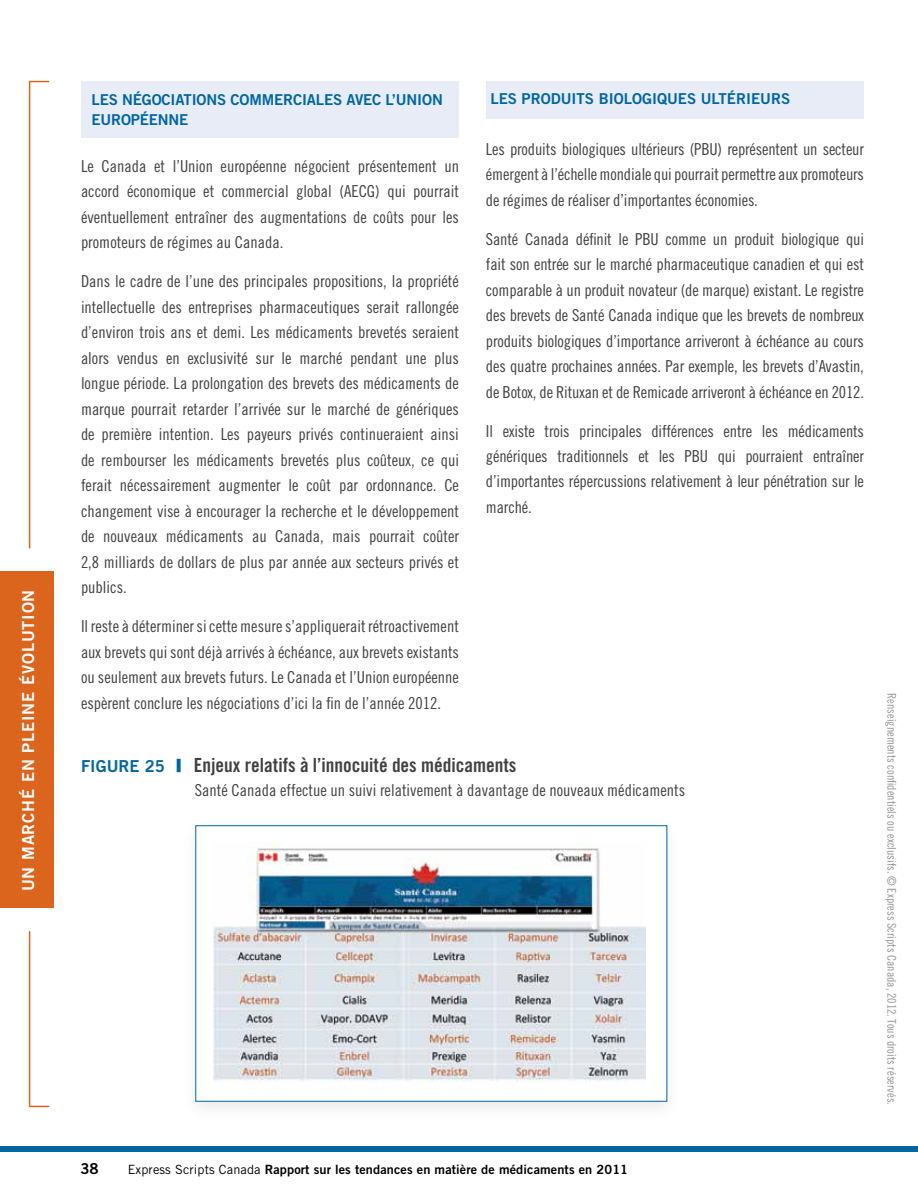
<style>
.page{position:relative;width:918px;height:1188px;background:#fff}
.page>*{position:absolute;margin:0;border:0;box-sizing:border-box;transform-origin:0 0}
.t1{font:19.5px "Trade Gothic Bold Cond Twenty";color:#414042}
.t2{font:16.5px/25.5px "Trade Gothic Cond Eighteen";color:#414042;text-align:justify}
.t3{font:16.5px "Trade Gothic Bold Two";letter-spacing:.05em;color:#fff}
.t4{font:15px/19.5px "Trade Gothic Bold Two";letter-spacing:-.01em;color:#0066a3}
.t5{font:15px "Trade Gothic Bold Two";color:#000}
.t6{font:12.75px "Trade Gothic Bold Two";letter-spacing:.01em;color:#000}
.t7{font:12px "Trade Gothic Cond Eighteen";color:#939598}
.s1{font-family:"Trade Gothic Bold Two";font-size:16.5px;color:#0066a3}
.s2{font-family:"Trade Gothic Bold Two";font-size:18px;color:#0066a3}
.s3{font-family:"Trade Gothic"}
</style>
<div class="page">
<div style="left:0;top:1146px;width:918px;height:6px;background:#0066a3"></div>
<div style="left:180px;top:817px;width:502px;height:306px;background:#000;opacity:.08"></div>
<div style="left:196px;top:826px;width:471px;height:275px;background:#fff"></div>
<img style="left:213px;top:842px;width:433px;height:240px">
<div style="left:81px;top:81px;width:378px;height:56px;background:#e1e8f6"></div>
<div style="left:486px;top:81px;width:378px;height:38px;background:#e1e8f6"></div>
<svg style="left:30px;top:81px;width:19px;height:1px"></svg>
<svg style="left:30px;top:1106px;width:19px;height:1px"></svg>
<hr style="left:29px;top:82px;width:1px;height:466px;background:#dc651e">
<hr style="left:29px;top:932px;width:1px;height:174px;background:#dc651e">
<div style="left:0;top:571px;width:54px;height:337px;background:#dc651e"></div>
<p class="t3" style="left:18px;top:891px;width:301px;rotate:-90deg">Un march é en pleine évolution</p>
<p class="t4" style="left:92px;top:90px;width:353px">LES NÉGOCIATIONS COMM ERCIALES AVEC L’UNION<br>EUROPÉENNE</p>
<p class="t4" style="left:490px;top:89px;width:300px">LES PRODUITS BIOLOGIQUES ULTÉRIEURS</p>
<p class="t2" style="left:81px;top:153px;width:380px">Le Canada et l’Union européenne négocient présentement un accord économique et commercial global (AECG) qui pourrait éventuellement entraîner des augmentations de coûts pour les promoteurs de régimes au Canada.</p>
<p class="t2" style="left:81px;top:269px;width:380px">Dans le cadre de l’une des principales propositions, la propriété intellectuelle des entreprises pharmaceutiques serait rallongée d’environ trois ans et demi. Les médicaments brevetés seraient alors vendus en exclusivité sur le marché pendant une plus longue période. La prolongation des brevets des médicaments de marque pourrait retarder l’arrivée sur le marché de génériques de première intention. Les payeurs privés continueraient ainsi de rembourser les médicaments brevetés plus coûteux, ce qui ferait nécessairement augmenter le coût par ordonnance. Ce changement vise à encourager la recherche et le développement de nouveaux médicaments au Canada, mais pourrait coûter 2,8 milliards de dollars de plus par année aux secteurs privés et publics.</p>
<p class="t2" style="left:81px;top:614px;width:380px">Il reste à déterminer si cette mesure s’appliquerait rétroactivement aux brevets qui sont déjà arrivés à échéance, aux brevets existants ou seulement aux brevets futurs. Le Canada et l’Union européenne espèrent conclure les négociations d’ici la fin de l’année 2012.</p>
<p class="t2" style="left:486px;top:136px;width:380px">Les produits biologiques ultérieurs (PBU) représentent un secteur émergent à l’échelle mondiale qui pourrait permettre aux promoteurs de régimes de réaliser d’importantes économies.</p>
<p class="t2" style="left:486px;top:226px;width:380px">Santé Canada définit le PBU comme un produit biologique qui fait son entrée sur le marché pharmaceutique canadien et qui est comparable à un produit novateur (de marque) existant. Le registre des brevets de Santé Canada indique que les brevets de nombreux produits biologiques d’importance arriveront à échéance au cours des quatre prochaines années. Par exemple, les brevets d’Avastin, de Botox, de Rituxan et de Remicade arriveront à échéance en 2012.</p>
<p class="t2" style="left:486px;top:418px;width:380px">Il existe trois principales différences entre les médicaments génériques traditionnels et les PBU qui pourraient entraîner d’importantes répercussions relativement à leur pénétration sur le marché.</p>
<p class="t1" style="left:81px;top:753px;width:437px"><span class="s1">FIGURE 25</span> <span class="s2">|</span> Enjeux relatifs à l’innocuité des médicaments</p>
<p class="t2" style="left:195px;top:777px;width:492px">Santé Canada effectue un suivi relativement à davantage de nouveaux médicaments</p>
<p class="t7" style="left:899px;top:693px;width:413px;rotate:90deg">Renseignements confidentiels ou exclusifs. © Express Scripts Canada, 2012. Tous droits réservés.</p>
<p class="t5" style="left:80px;top:1160px;width:20px">38</p>
<p class="t6" style="left:128px;top:1161px;width:502px"><span class="s3">Express Scripts Canada</span> Rapport sur les tendances en matière de médicaments en 2011</p>
</div>
